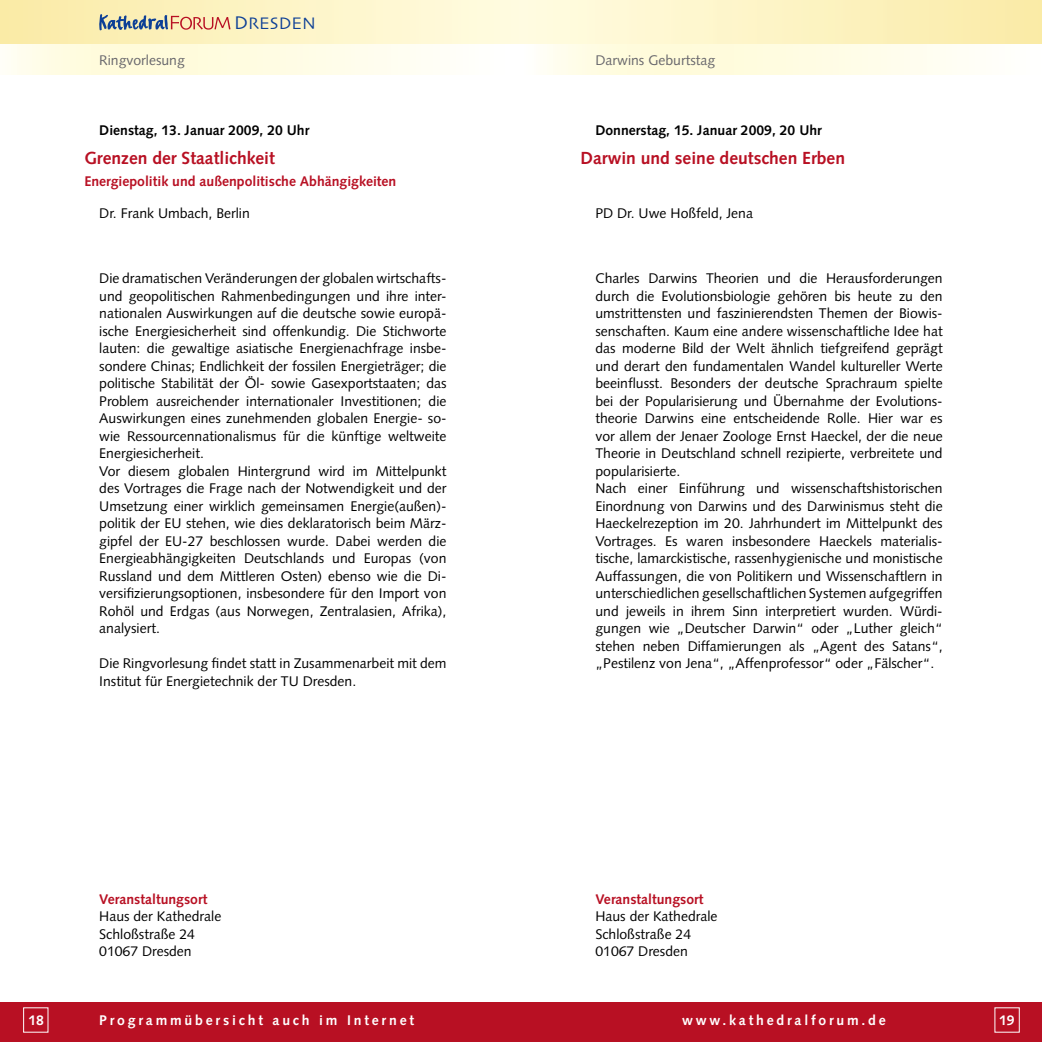
<style>
.page{position:relative;width:1042px;height:1042px;background:#fff}
.page>*{position:absolute;margin:0;border:0;box-sizing:border-box;transform-origin:0 0}
.t1{font:700 17.5px "Syntax";color:#b81023}
.t2{font:17.5px "Skia";color:#0e4096}
.t3{font:14px/17.5px "Syntax";color:#000}
.t4{font:700 14px "Syntax";color:#b81023}
.t5{font:700 14px "Syntax";color:#000}
.t6{font:700 14px "Syntax";letter-spacing:.2em;color:#fff}
.t7{font:14px "Syntax";color:#68676c}
.s1{font-size:19.25px}
</style>
<div class="page">
<div style="left:0;top:1002px;width:521px;height:40px;background:#b81023"></div>
<div style="left:0;top:0;width:521px;height:45px;background:linear-gradient(to right,#faeba6,#fffce2)"></div>
<div style="left:521px;top:1002px;width:521px;height:40px;background:#b81023"></div>
<div style="left:521px;top:0;width:521px;height:45px;background:linear-gradient(to right,#fffce2,#faeba7)"></div>
<svg style="left:99px;top:14px;width:131px;height:17px;background:#c3b4a2"></svg>
<svg style="left:11px;top:45px;width:410px;height:29px;background:#fffce3"></svg>
<svg style="left:547px;top:45px;width:410px;height:29px;background:#fffce3"></svg>
<p class="t2" style="left:234px;top:13px;width:83px"><span class="s1">D</span>RESDEN</p>
<p class="t7" style="left:99px;top:52px;width:87px">Ringvorlesung</p>
<p class="t7" style="left:595px;top:52px;width:121px">Darwins Geburtstag</p>
<p class="t5" style="left:99px;top:122px;width:212px">Dienstag, 13. Januar 2009, 20 Uhr</p>
<p class="t1" style="left:84px;top:148px;width:192px">Grenzen der Staatlichkeit</p>
<p class="t4" style="left:84px;top:173px;width:314px">Energiepolitik und außenpolitische Abhängigkeiten</p>
<p class="t3" style="left:99px;top:204px;width:152px">Dr. Frank Umbach, Berlin</p>
<p class="t3" style="left:99px;top:270px;width:349px">Die dramatischen Veränderungen der globalen wirtschafts&shy;und geopolitischen Rahmenbedingungen und ihre inter&shy;nationalen Auswirkungen auf die deutsche sowie europä&shy;ische Energiesicherheit sind offenkundig. Die Stichworte lauten: die gewaltige asiatische Energienachfrage insbe&shy;sondere Chinas; Endlichkeit der fossilen Energieträger; die politische Stabilität der Öl- sowie Gasexportstaaten; das Problem ausreichender internationaler Investitionen; die Auswirkungen eines zunehmenden globalen Energie- so&shy;wie Ressourcennationalismus für die künftige weltweite Energiesicherheit.<br>Vor diesem globalen Hintergrund wird im Mittelpunkt des Vortrages die Frage nach der Notwendigkeit und der Umsetzung einer wirklich gemeinsamen Energie(außen)- politik der EU stehen, wie dies deklaratorisch beim März&shy;gipfel der EU-27 beschlossen wurde. Dabei werden die Energieabhängigkeiten Deutschlands und Europas (von Russland und dem Mittleren Osten) ebenso wie die Di&shy;versifizierungsoptionen, insbesondere für den Import von Rohöl und Erdgas (aus Norwegen, Zentralasien, Afrika), analysiert.</p>
<p class="t3" style="left:99px;top:655px;width:349px">Die Ringvorlesung findet statt in Zusammenarbeit mit dem<br>Institut für Energietechnik der TU Dresden.</p>
<p class="t4" style="left:99px;top:891px;width:110px">Veranstaltungsort</p>
<p class="t3" style="left:99px;top:907px;width:124px">Haus der Kathedrale<br>Schloßstraße 24<br>01067 Dresden</p>
<p class="t5" style="left:595px;top:122px;width:228px">Donnerstag, 15. Januar 2009, 20 Uhr</p>
<p class="t1" style="left:580px;top:148px;width:266px">Darwin und seine deutschen Erben</p>
<p class="t3" style="left:595px;top:204px;width:159px">PD Dr. Uwe Hoßfeld, Jena</p>
<p class="t3" style="left:595px;top:270px;width:349px">Charles Darwins Theorien und die Herausforderungen durch die Evolutionsbiologie gehören bis heute zu den umstrittensten und faszinierendsten Themen der Biowis&shy;senschaften. Kaum eine andere wissenschaftliche Idee hat das moderne Bild der Welt ähnlich tiefgreifend geprägt und derart den fundamentalen Wandel kultureller Werte beeinflusst. Besonders der deutsche Sprachraum spielte bei der Popularisierung und Übernahme der Evolutions&shy;theorie Darwins eine entscheidende Rolle. Hier war es vor allem der Jenaer Zoologe Ernst Haeckel, der die neue Theorie in Deutschland schnell rezipierte, verbreitete und popularisierte.<br>Nach einer Einführung und wissenschaftshistorischen Einordnung von Darwins und des Darwinismus steht die Haeckelrezeption im 20. Jahrhundert im Mittelpunkt des Vortrages. Es waren insbesondere Haeckels materialis&shy;tische, lamarckistische, rassenhygienische und monistische Auffassungen, die von Politikern und Wissenschaftlern in unterschiedlichen gesellschaftlichen Systemen aufgegriffen und jeweils in ihrem Sinn interpretiert wurden. Würdi&shy;gungen wie „Deutscher Darwin“ oder „Luther gleich“ stehen neben Diffamierungen als „Agent des Satans“, „Pestilenz von Jena“, „Affenprofessor“ oder „Fälscher“.</p>
<p class="t4" style="left:595px;top:891px;width:110px">Veranstaltungsort</p>
<p class="t3" style="left:595px;top:907px;width:124px">Haus der Kathedrale<br>Schloßstraße 24<br>01067 Dresden</p>
<p class="t6" style="left:99px;top:1012px;width:316px">Programmübersicht auch im Internet</p>
<p class="t6" style="left:682px;top:1012px;width:205px">www.kathedralforum.de</p>
<p class="t6" style="left:28px;top:1012px;width:17px">18</p>
<p class="t6" style="left:999px;top:1012px;width:17px">19</p>
</div>
